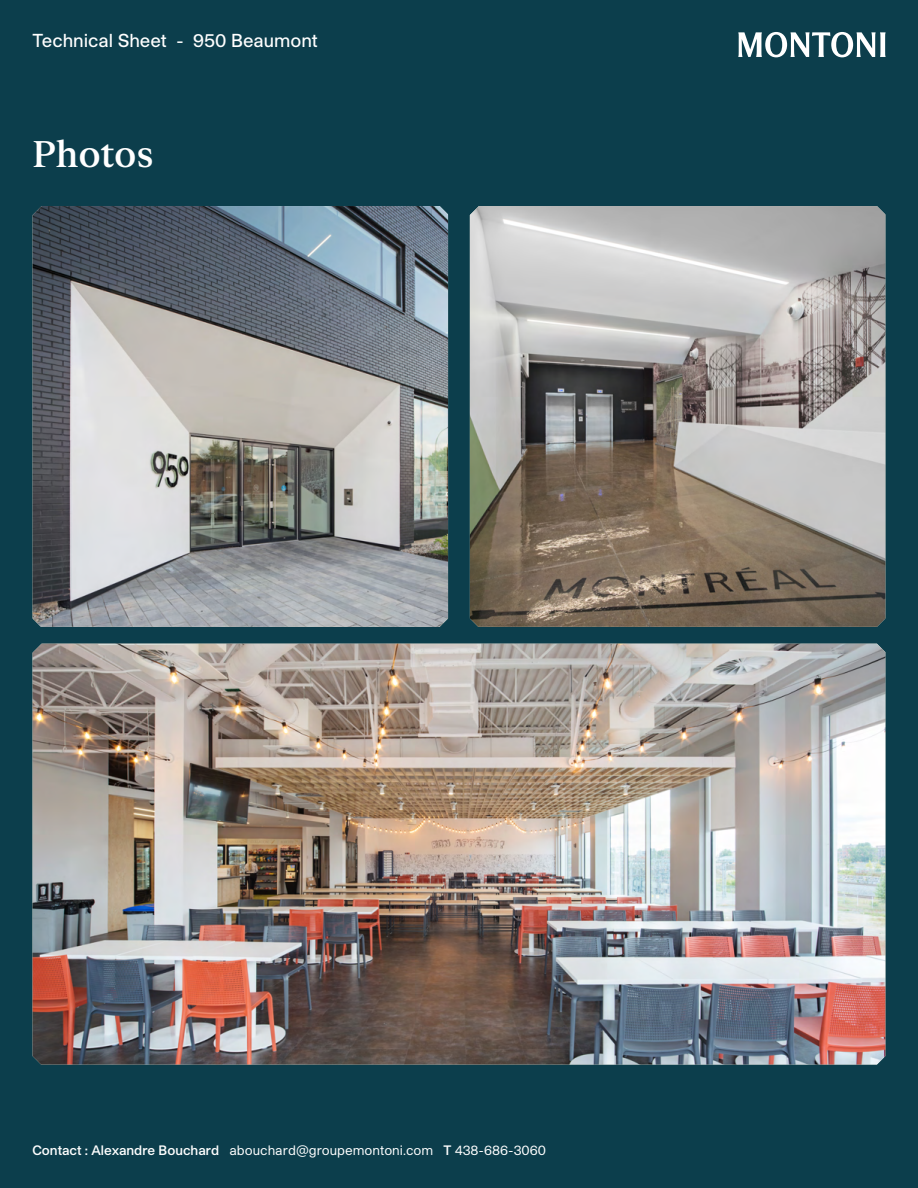
<style>
.page{position:relative;width:918px;height:1188px;background:#0c3e4c}
.page>*{position:absolute;margin:0;border:0;box-sizing:border-box;transform-origin:0 0}
.t1{font:500 36px "FK Roman Standard";letter-spacing:-.005em;color:#fff}
.t2{font:500 18px "Studio Pro";color:#fff}
.t3{font:13.2px "Studio Pro";color:#fff}
.s1{font-weight:600}
</style>
<div class="page">
<svg style="left:738px;top:32px;width:148px;height:25px"></svg>
<img style="left:33px;top:206px;width:415px;height:421px">
<img style="left:470px;top:206px;width:415px;height:421px">
<img style="left:33px;top:644px;width:852px;height:420px">
<h2 class="t2" style="left:32px;top:28px;width:287px">Technical Sheet - 950 Beaumont</h2>
<p class="t1" style="left:32px;top:126px;width:123px">Photos</p>
<p class="t3" style="left:32px;top:1142px;width:515px"><span class="s1">Contact : Alexandre Bouchard</span> abouchard@groupemontoni.com <span class="s1">T</span> 438-686-3060</p>
</div>
